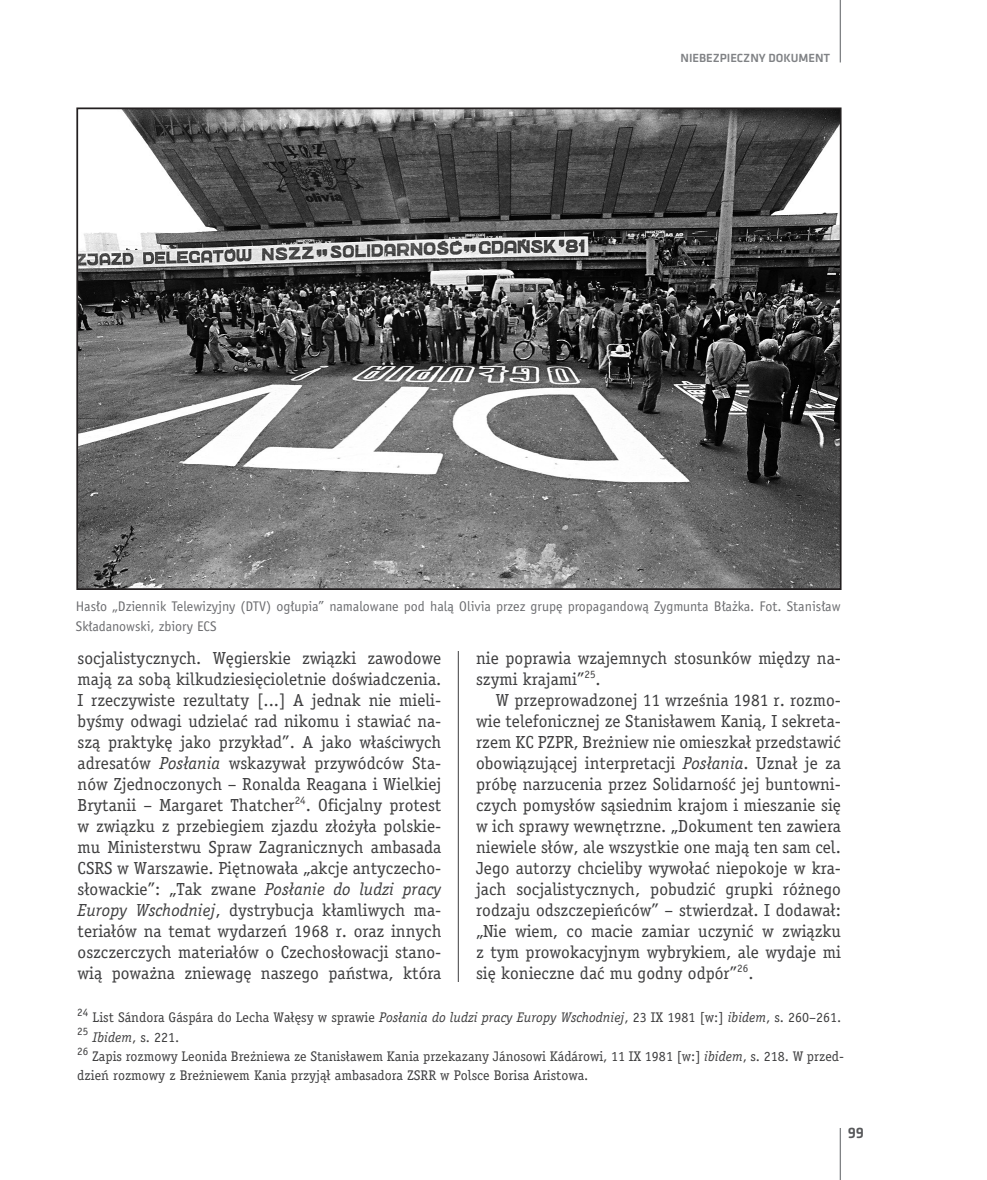
<style>
.page{position:relative;width:987px;height:1180px;background:#fff}
.page>*{position:absolute;margin:0;border:0;box-sizing:border-box;transform-origin:0 0}
.t1{font:17.5px/21px "Officina Serif CE Book";color:#3e3e3f;text-align:justify}
.t2{font:500 15.75px "Klavika Basic";color:#57585a}
.t3{font:14px/19.2px "Officina Serif CE Book";color:#3e3e3f}
.t4{font:14px/19.2px "Officina San PL";color:#6c6d70}
.t5{font:500 12.25px "Klavika Basic";color:#808285}
.t6{font:11.2px "Officina Serif CE Book";color:#3e3e3f}
.s1{font-style:italic}
</style>
<div class="page">
<hr style="left:458px;top:111px;width:1px;height:964px;background:#3e3e3f">
<hr style="left:839px;top:0;width:1px;height:62px;background:#808285">
<hr style="left:839px;top:1128px;width:1px;height:52px;background:#808285">
<div style="left:413px;top:982px;width:91px;height:198px;background:#fff"></div>
<div style="left:413px;top:375px;width:91px;height:275px;background:#fff"></div>
<img style="left:79px;top:110px;width:759px;height:477px">
<div style="left:76px;top:107px;width:765px;height:483px;border:2px solid #231f20"></div>
<p class="t5" style="left:680px;top:50px;width:151px">NIEBEZPIECZNY DOKUMENT</p>
<p class="t4" style="left:76px;top:597px;width:766px">Hasło „Dziennik Telewizyjny (DTV) ogłupia” namalowane pod halą Olivia przez grupę propagandową Zygmunta Błażka. Fot. Stanisław<br>Składanowski, zbiory ECS</p>
<p class="t1" style="left:78px;top:647px;width:365px">socjalistycznych. Węgierskie związki zawodowe mają za sobą kilkudziesięcioletnie doświadczenia.<br>I rzeczywiste rezultaty [...] A jednak nie mieli&shy;byśmy odwagi udzielać rad nikomu i stawiać na&shy;szą praktykę jako przykład”. A jako właściwych adresatów <span class="s1">Posłania</span> wskazywał przywódców Sta&shy;nów Zjednoczonych – Ronalda Reagana i Wielkiej Brytanii – Margaret Thatcher<sup>24</sup>. Oficjalny protest w związku z przebiegiem zjazdu złożyła polskie&shy;mu Ministerstwu Spraw Zagranicznych ambasada CSRS w Warszawie. Piętnowała „akcje antyczecho&shy;słowackie”: „Tak zwane <span class="s1">Posłanie do ludzi pracy Europy Wschodniej</span>, dystrybucja kłamliwych ma&shy;teriałów na temat wydarzeń 1968 r. oraz innych oszczerczych materiałów o Czechosłowacji stano&shy;wią poważna zniewagę naszego państwa, która</p>
<p class="t1" style="left:476px;top:647px;width:366px">nie poprawia wzajemnych stosunków między na&shy;szymi krajami”<sup>25</sup>.</p>
<p class="t1" style="left:476px;top:689px;width:366px;text-indent:20px">W przeprowadzonej 11 września 1981 r. rozmo&shy;wie telefonicznej ze Stanisławem Kanią, I sekreta&shy;rzem KC PZPR, Breżniew nie omieszkał przedstawić obowiązującej interpretacji <span class="s1">Posłania</span>. Uznał je za próbę narzucenia przez Solidarność jej buntowni&shy;czych pomysłów sąsiednim krajom i mieszanie się w ich sprawy wewnętrzne. „Dokument ten zawiera niewiele słów, ale wszystkie one mają ten sam cel.<br>Jego autorzy chcieliby wywołać niepokoje w kra&shy;jach socjalistycznych, pobudzić grupki różnego rodzaju odszczepieńców” – stwierdzał. I dodawał: „Nie wiem, co macie zamiar uczynić w związku z tym prowokacyjnym wybrykiem, ale wydaje mi się konieczne dać mu godny odpór”<sup>26</sup>.</p>
<p class="t6" style="left:77px;top:1006px;width:13px">24</p>
<p class="t3" style="left:93px;top:1008px;width:750px">List Sándora Gáspára do Lecha Wałęsy w sprawie <span class="s1">Posłania do ludzi pracy Europy Wschodniej</span>, 23 IX 1981 [w:] <span class="s1">ibidem</span>, s. 260–261.</p>
<p class="t6" style="left:77px;top:1025px;width:13px">25</p>
<p class="t3" style="left:93px;top:1027px;width:88px"><span class="s1">Ibidem</span>, s. 221.</p>
<p class="t6" style="left:77px;top:1044px;width:13px">26</p>
<p class="t3" style="left:77px;top:1046px;width:768px;text-indent:15px">Zapis rozmowy Leonida Breżniewa ze Stanisławem Kania przekazany Jánosowi Kádárowi, 11 IX 1981 [w:] <span class="s1">ibidem</span>, s. 218. W przed&shy;dzień rozmowy z Breżniewem Kania przyjął ambasadora ZSRR w Polsce Borisa Aristowa.</p>
<p class="t2" style="left:847px;top:1122px;width:18px">99</p>
</div>
